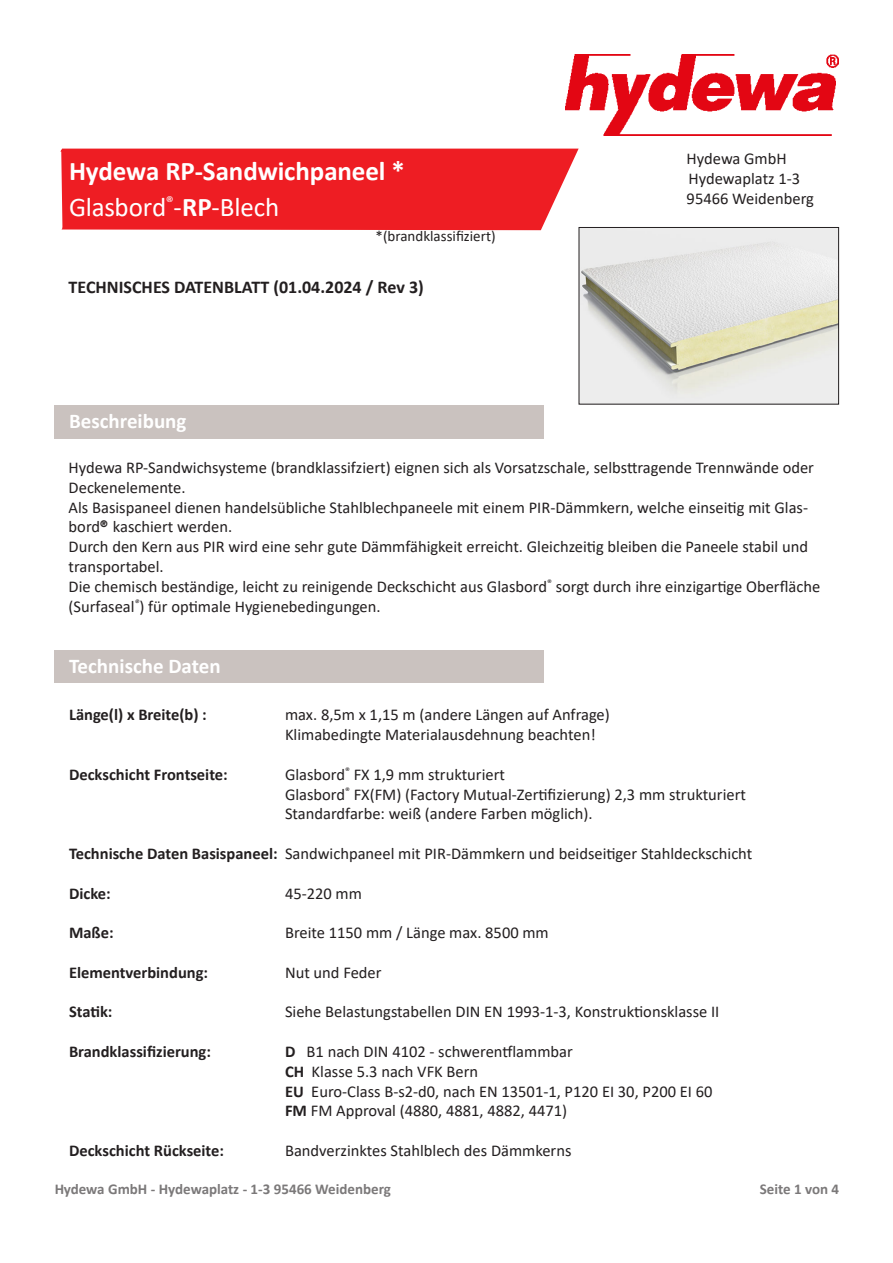
<style>
.page{position:relative;width:893px;height:1263px;background:#fff}
.page>*{position:absolute;margin:0;border:0;box-sizing:border-box;transform-origin:0 0}
.t1{font:700 27px "Calibri";letter-spacing:-.005em;color:#fff}
.t2{font:27px "Calibri";letter-spacing:-.005em;color:#fff}
.Unterüberschriften{font:700 21px "Calibri";color:#fff}
.Standardtext{font:700 18px "Calibri";color:#231f20}
.Standardtext-2{font:16.5px/19.8px "Calibri";color:#231f20}
.Standardtext-3{font:700 16.5px "Calibri";color:#231f20}
.t3{font:700 15px "Calibri";color:#231f20}
.t4{font:15px "Calibri";color:#231f20}
.s1{font-weight:700}
</style>
<div class="page">
<svg style="left:60px;top:148px;width:519px;height:84px;background:#ef2d32"></svg>
<img style="left:581px;top:229px;width:256px;height:173px">
<div style="left:579px;top:227px;width:260px;height:177px;border:1px solid #231f20"></div>
<div style="left:54px;top:405px;width:489px;height:34px;background:#cac2bf"></div>
<div style="left:54px;top:651px;width:489px;height:32px;background:#cac2bf"></div>
<img style="left:565px;top:54px;width:274px;height:82px">
<p class="t1" style="left:69px;top:152px;width:337px">Hydewa RP-Sandwichpaneel *</p>
<p class="t2" style="left:69px;top:188px;width:212px">Glasbord<sup>®</sup>-<span class="s1">RP</span>-Blech</p>
<p class="t4" style="left:376px;top:226px;width:121px">*(brandklassifiziert)</p>
<p class="Standardtext" style="left:69px;top:275px;width:357px">TECHNISCHES DATENBLATT (01.04.2024 / Rev 3)</p>
<p class="Standardtext-2" style="left:687px;top:148px;width:102px">Hydewa GmbH</p>
<p class="Standardtext-2" style="left:689px;top:168px;width:113px">Hydewaplatz 1-3</p>
<p class="Standardtext-2" style="left:687px;top:188px;width:129px">95466 Weidenberg</p>
<p class="Unterüberschriften" style="left:69px;top:406px;width:119px">Beschreibung</p>
<p class="Standardtext-2" style="left:69px;top:457px;width:747px">Hydewa RP-Sandwichsysteme (brandklassifziert) eignen sich als Vorsatzschale, selbsttragende Trennwände oder<br>Deckenelemente.</p>
<p class="Standardtext-2" style="left:69px;top:497px;width:741px">Als Basispaneel dienen handelsübliche Stahlblechpaneele mit einem PIR-Dämmkern, welche einseitig mit Glas&shy;bord<sup>®</sup> kaschiert werden.</p>
<p class="Standardtext-2" style="left:69px;top:536px;width:741px">Durch den Kern aus PIR wird eine sehr gute Dämmfähigkeit erreicht. Gleichzeitig bleiben die Paneele stabil und transportabel.</p>
<p class="Standardtext-2" style="left:69px;top:576px;width:753px">Die chemisch beständige, leicht zu reinigende Deckschicht aus Glasbord<sup>®</sup> sorgt durch ihre einzigartige Oberfläche (Surfaseal<sup>®</sup>) für optimale Hygienebedingungen.</p>
<p class="Unterüberschriften" style="left:69px;top:651px;width:153px">Technische Daten</p>
<p class="Standardtext-3" style="left:69px;top:703px;width:139px">Länge(l) x Breite(b) :</p>
<p class="Standardtext-2" style="left:285px;top:705px;width:326px">max. 8,5m x 1,15 m (andere Längen auf Anfrage)</p>
<p class="Standardtext-2" style="left:285px;top:724px;width:312px">Klimabedingte Materialausdehnung beachten!</p>
<p class="Standardtext-3" style="left:69px;top:763px;width:160px">Deckschicht Frontseite:</p>
<p class="Standardtext-2" style="left:285px;top:764px;width:221px">Glasbord<sup>®</sup> FX 1,9 mm strukturiert</p>
<p class="Standardtext-2" style="left:285px;top:784px;width:462px">Glasbord<sup>®</sup> FX(FM) (Factory Mutual-Zertifizierung) 2,3 mm strukturiert</p>
<p class="Standardtext-2" style="left:285px;top:804px;width:309px">Standardfarbe: weiß (andere Farben möglich).</p>
<p class="Standardtext-2" style="left:69px;top:843px;width:685px"><span class="s1">Technische Daten Basispaneel:</span> Sandwichpaneel mit PIR-Dämmkern und beidseitiger Stahldeckschicht</p>
<p class="Standardtext-3" style="left:69px;top:881px;width:43px">Dicke:</p>
<p class="Standardtext-2" style="left:285px;top:883px;width:78px">45-220 mm</p>
<p class="Standardtext-3" style="left:69px;top:921px;width:46px">Maße:</p>
<p class="Standardtext-2" style="left:285px;top:922px;width:265px">Breite 1150 mm / Länge max. 8500 mm</p>
<p class="Standardtext-3" style="left:69px;top:961px;width:141px">Elementverbindung:</p>
<p class="Standardtext-2" style="left:285px;top:962px;width:98px">Nut und Feder</p>
<p class="Standardtext-3" style="left:69px;top:1000px;width:45px">Statik:</p>
<p class="Standardtext-2" style="left:285px;top:1002px;width:436px">Siehe Belastungstabellen DIN EN 1993-1-3, Konstruktionsklasse II</p>
<p class="Standardtext-3" style="left:69px;top:1040px;width:143px">Brandklassifizierung:</p>
<p class="Standardtext-2" style="left:285px;top:1041px;width:289px"><span class="s1">D</span> B1 nach DIN 4102 - schwerentflammbar</p>
<p class="Standardtext-2" style="left:285px;top:1061px;width:195px"><span class="s1">CH</span> Klasse 5.3 nach VFK Bern</p>
<p class="Standardtext-2" style="left:285px;top:1081px;width:429px"><span class="s1">EU</span> Euro-Class B-s2-d0, nach EN 13501-1, P120 EI 30, P200 EI 60</p>
<p class="Standardtext-2" style="left:285px;top:1101px;width:284px"><span class="s1">FM</span> FM Approval (4880, 4881, 4882, 4471)</p>
<p class="Standardtext-3" style="left:69px;top:1139px;width:156px">Deckschicht Rückseite:</p>
<p class="Standardtext-2" style="left:285px;top:1140px;width:288px">Bandverzinktes Stahlblech des Dämmkerns</p>
<p class="t3" style="left:54px;top:1179px;width:338px">Hydewa GmbH - Hydewaplatz - 1-3 95466 Weidenberg</p>
<p class="t3" style="left:760px;top:1179px;width:81px">Seite 1 von 4</p>
</div>
